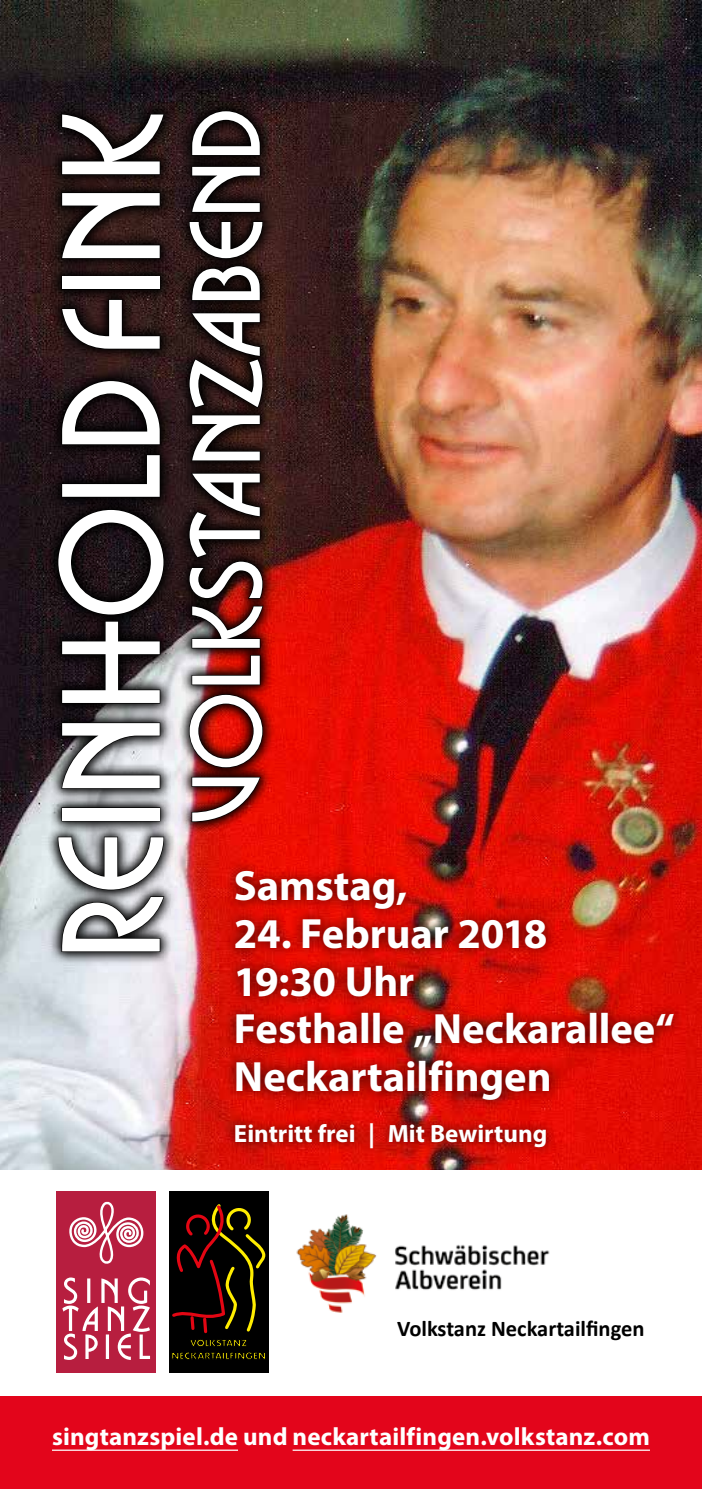
<style>
.page{position:relative;width:702px;height:1489px;background:#fff}
.page>*{position:absolute;margin:0;border:0;box-sizing:border-box;transform-origin:0 0}
.t1{font:130px "Bosanova";letter-spacing:.055em;color:#fff}
.t2{font:90px "Bosanova";letter-spacing:.04em;color:#fff}
.t3{font:700 42.5px/47.5px "Myriad Pro";letter-spacing:-.005em;color:#fff}
.t4{font:700 25px "Myriad Pro";letter-spacing:.005em;color:#fff}
.t5{font:700 22.5px "Calibri";color:#000}
</style>
<div class="page">
<img style="left:0;top:0;width:702px;height:1169px">
<div style="left:0;top:1396px;width:702px;height:92px;background:#e3051b"></div>
<hr style="left:52px;top:1449px;width:186px;height:1px;background:#fff">
<hr style="left:292px;top:1449px;width:358px;height:1px;background:#fff">
<div style="left:43px;top:95px;width:236px;height:873px;background:#000;opacity:.75"></div>
<div style="left:45px;top:98px;width:230px;height:866px;background:#000;opacity:.98"></div>
<svg style="left:57px;top:836px;width:108px;height:116px;background:#4f5152"></svg>
<div style="left:61px;top:807px;width:99px;height:14px;border:1px solid #000"></div>
<svg style="left:61px;top:721px;width:100px;height:68px;background:#49494b"></svg>
<svg style="left:57px;top:508px;width:108px;height:196px;background:#151012"></svg>
<svg style="left:61px;top:454px;width:100px;height:44px;background:#0f090c"></svg>
<svg style="left:61px;top:380px;width:100px;height:65px;background:#0c0708"></svg>
<svg style="left:61px;top:299px;width:100px;height:51px;background:#180d0d"></svg>
<div style="left:61px;top:276px;width:99px;height:14px;border:1px solid #000"></div>
<svg style="left:61px;top:192px;width:100px;height:67px;background:#140a09"></svg>
<svg style="left:61px;top:113px;width:104px;height:62px;background:#10090a"></svg>
<svg style="left:191px;top:776px;width:70px;height:46px;background:#5a0a06"></svg>
<svg style="left:188px;top:693px;width:75px;height:75px;background:#691410"></svg>
<img style="left:191px;top:605px;width:73px;height:80px">
<svg style="left:188px;top:472px;width:75px;height:127px;background:#1b0a09"></svg>
<svg style="left:188px;top:311px;width:75px;height:151px;background:#160b0a"></svg>
<svg style="left:191px;top:265px;width:70px;height:36px;background:#0a0504"></svg>
<svg style="left:188px;top:221px;width:75px;height:38px;background:#120909"></svg>
<svg style="left:191px;top:166px;width:70px;height:47px;background:#100808"></svg>
<svg style="left:191px;top:110px;width:70px;height:46px;background:#0f0808"></svg>
<div style="left:223px;top:859px;width:462px;height:300px;background:#000;opacity:.75"></div>
<div style="left:169px;top:1191px;width:99px;height:181px;background:#000"></div>
<svg style="left:172px;top:1204px;width:93px;height:155px"></svg>
<div style="left:57px;top:1191px;width:99px;height:181px;background:#b71e3f"></div>
<svg style="left:69px;top:1201px;width:75px;height:62px"></svg>
<svg style="left:62px;top:1277px;width:88px;height:82px"></svg>
<img style="left:296px;top:1214px;width:254px;height:99px">
<h1 class="t1" style="left:33px;top:953px;width:846px;rotate:-90deg">REINHOLD FINK</h1>
<h2 class="t2" style="left:172px;top:823px;width:715px;rotate:-90deg">VOLKSTANZABEND</h2>
<h3 class="t3" style="left:234px;top:861px;width:175px">Samstag,</h3>
<h3 class="t3" style="left:234px;top:908px;width:442px">24. Februar 2018<br>19:30 Uhr<br>Festhalle „Neckarallee“<br>Neckartailfingen</h3>
<p class="t4" style="left:234px;top:1117px;width:315px">Eintritt frei | Mit Bewirtung</p>
<p class="t5" style="left:397px;top:1314px;width:249px">Volkstanz Neckartailfingen</p>
<p class="t4" style="left:52px;top:1420px;width:599px">singtanzspiel.de und neckartailfingen.volkstanz.com</p>
</div>
